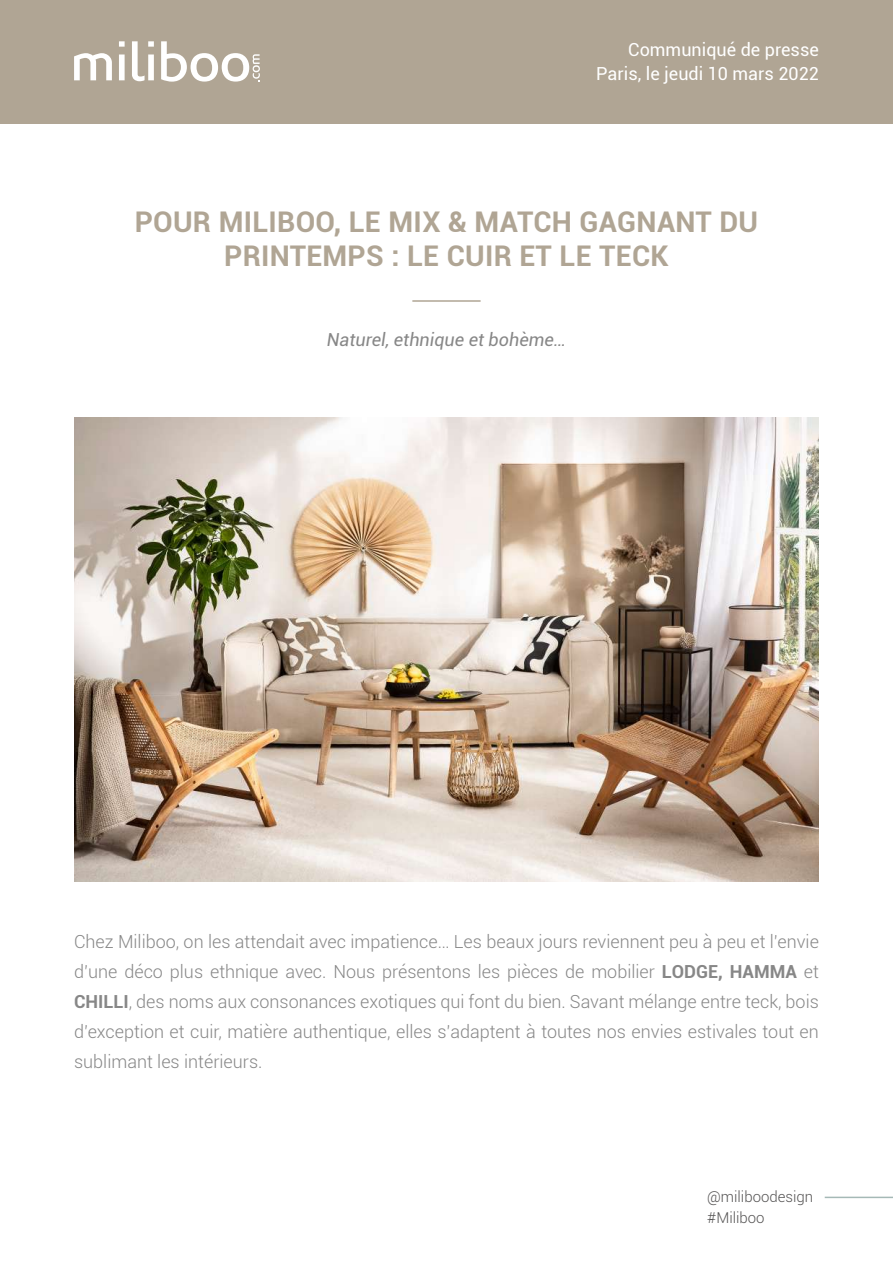
<style>
.page{position:relative;width:893px;height:1263px;background:#fff}
.page>*{position:absolute;margin:0;border:0;box-sizing:border-box;transform-origin:0 0}
.t1{font:700 28.5px/34.5px "Roboto";letter-spacing:.01em;color:#b0a594;text-align:center}
.t2{font:300 18px/30px "Roboto";color:#878787;text-align:justify}
.t3{font:18px/24px "Roboto";color:#fff;text-align:right}
.t4{font:italic 18px "Roboto";color:#878787}
.t5{font:300 15px/21px "Roboto";color:#555454}
.s1{font-weight:700}
</style>
<div class="page">
<div style="left:0;top:0;width:893px;height:123px;background:#b0a594"></div>
<svg style="left:74px;top:53px;width:38px;height:27px"></svg>
<svg style="left:119px;top:41px;width:6px;height:39px"></svg>
<svg style="left:132px;top:41px;width:22px;height:40px"></svg>
<svg style="left:161px;top:41px;width:99px;height:41px"></svg>
<img style="left:74px;top:418px;width:745px;height:463px">
<hr style="left:412px;top:300px;width:69px;height:2px;background:#b0a594">
<hr style="left:825px;top:1196px;width:68px;height:2px;background:#a5b9b6">
<p class="t3" style="left:596px;top:37px;width:224px">Communiqué de presse<br>Paris, le jeudi 10 mars 2022</p>
<h1 class="t1" style="left:135px;top:203px;width:625px">POUR MILIBOO, LE MIX &amp; MATCH GAGNANT DU<br>PRINTEMPS : LE CUIR ET LE TECK</h1>
<p class="t4" style="left:327px;top:327px;width:241px">Naturel, ethnique et bohème…</p>
<p class="t2" style="left:74px;top:926px;width:746px">Chez Miliboo, on les attendait avec impatience… Les beaux jours reviennent peu à peu et l’envie d’une déco plus ethnique avec. Nous présentons les pièces de mobilier <span class="s1">LODGE, HAMMA</span> et <span class="s1">CHILLI</span>, des noms aux consonances exotiques qui font du bien. Savant mélange entre teck, bois d’exception et cuir, matière authentique, elles s’adaptent à toutes nos envies estivales tout en sublimant les intérieurs.</p>
<p class="t5" style="left:707px;top:1185px;width:108px">@miliboodesign #Miliboo</p>
</div>
